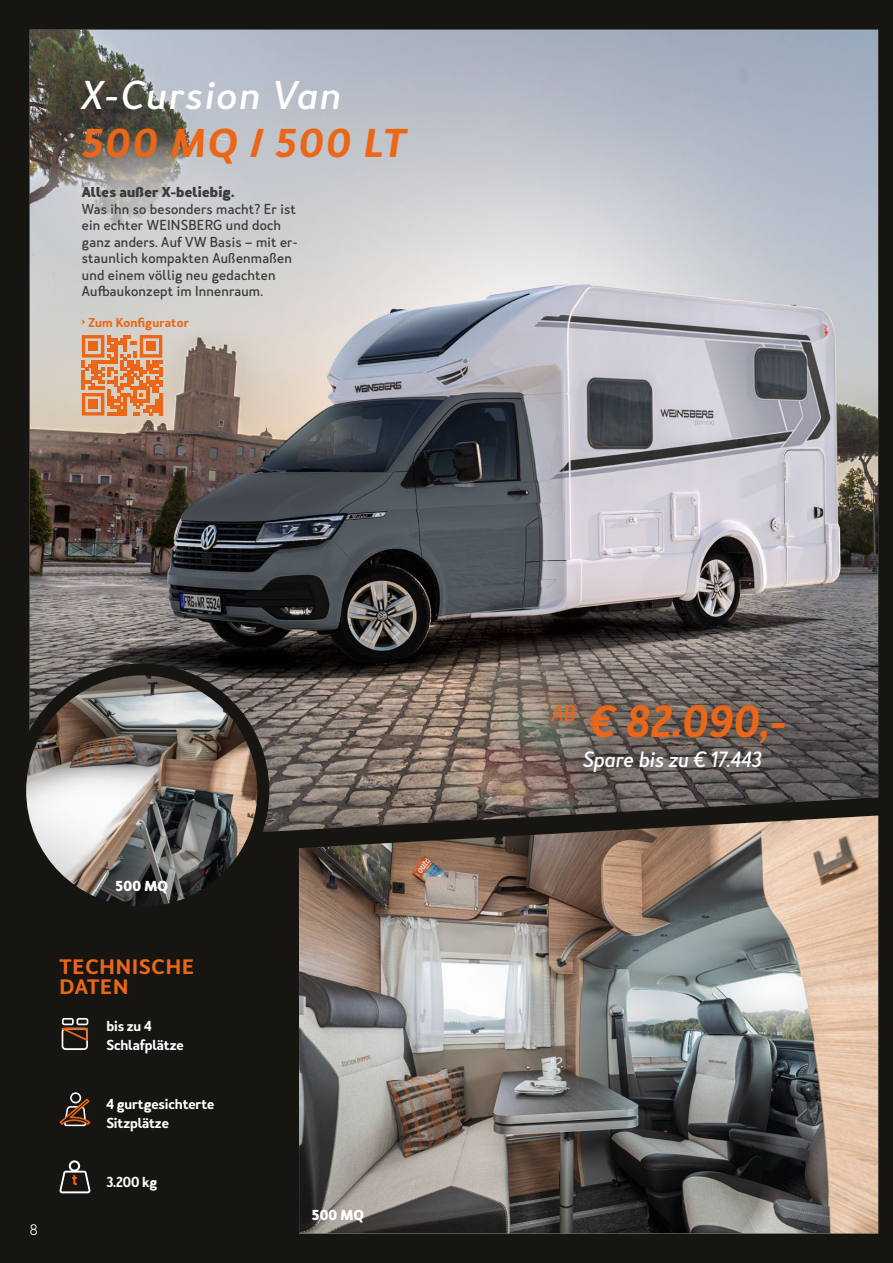
<style>
.page{position:relative;width:893px;height:1263px;background:#171511}
.page>*{position:absolute;margin:0;border:0;box-sizing:border-box;transform-origin:0 0}
.t1{font:italic 600 41.7px "Merlo Neue";color:#ec6617}
.t2{font:italic 500 37.5px "Merlo Neue";letter-spacing:.04em;color:#fff;scale:1.07 1}
.t3{font:italic 600 37.5px "Merlo Neue";letter-spacing:.05em;color:#ec6617;scale:1.07 1}
.t4{font:italic 500 20.55px "Merlo Neue";color:#fff}
.t5{font:italic 500 20.55px "Merlo Neue";color:#ec6617}
.t6{font:600 19.5px/19.5px "Merlo Neue";letter-spacing:.04em;color:#ec6617;scale:1.07 1}
.t7{font:300 14.25px "Merlo Neue";color:#fff}
.t8{font:500 13.5px/16.5px "Merlo Neue";letter-spacing:.015em;color:#3b3b3a}
.t9{font:600 13.5px/19.5px "Merlo Neue";letter-spacing:-.01em;color:#fff}
.t10{font:700 13.5px "Merlo Neue";letter-spacing:.015em;color:#3b3b3a}
.t11{font:700 13.5px "Merlo Neue";letter-spacing:.015em;color:#fff}
.t12{font:600 12px "Merlo Neue";letter-spacing:.015em;color:#ec6617}
</style>
<div class="page">
<img style="left:30px;top:30px;width:848px;height:739px">
<img style="left:299px;top:873px;width:579px;height:360px">
<svg style="left:275px;top:769px;width:604px;height:104px"></svg>
<svg style="left:30px;top:135px;width:229px;height:141px;background:#bababa"></svg>
<img style="left:26px;top:657px;width:249px;height:250px">
<svg style="left:62px;top:1018px;width:26px;height:32px"></svg>
<svg style="left:60px;top:1092px;width:30px;height:34px"></svg>
<svg style="left:60px;top:1160px;width:30px;height:33px"></svg>
<div style="left:534px;top:687px;width:268px;height:73px;background:#534236;opacity:.75"></div>
<div style="left:534px;top:688px;width:59px;height:51px;background:#534236;opacity:.75"></div>
<svg style="left:82px;top:335px;width:80px;height:80px;background:#e3915e"></svg>
<div style="left:88px;top:341px;width:10px;height:10px;background:#ec6617"></div>
<div style="left:146px;top:341px;width:10px;height:10px;background:#ec6617"></div>
<div style="left:88px;top:399px;width:10px;height:10px;background:#ec6617"></div>
<h2 class="t2" style="left:82px;top:71px;width:244px">X-Cursion Van</h2>
<h2 class="t3" style="left:82px;top:119px;width:304px">500 MQ / 500 LT</h2>
<p class="t10" style="left:82px;top:183px;width:154px">Alles außer X-beliebig.</p>
<p class="t8" style="left:82px;top:201px;width:217px">Was ihn so besonders macht? Er ist ein echter WEINSBERG und doch ganz anders. Auf VW Basis – mit er&shy;staunlich kompakten Außenmaßen und einem völlig neu gedachten<br>Aufbaukonzept im Innenraum.</p>
<p class="t12" style="left:82px;top:314px;width:109px">› Zum Konfigurator</p>
<p class="t11" style="left:116px;top:877px;width:54px">500 MQ</p>
<p class="t7" style="left:30px;top:1221px;width:9px">8</p>
<h3 class="t6" style="left:60px;top:958px;width:127px">TECHNISCHE<br>DATEN</h3>
<p class="t9" style="left:106px;top:1016px;width:79px">bis zu 4<br>Schlafplätze</p>
<p class="t9" style="left:106px;top:1094px;width:110px">4 gurtgesichterte<br>Sitzplätze</p>
<p class="t9" style="left:106px;top:1172px;width:52px">3.200 kg</p>
<p class="t11" style="left:312px;top:1206px;width:54px">500 MQ</p>
<h3 class="t5" style="left:552px;top:700px;width:26px">AB</h3>
<h1 class="t1" style="left:590px;top:694px;width:198px">€ 82.090,-</h1>
<h3 class="t4" style="left:583px;top:746px;width:180px">Spare bis zu € 17.443</h3>
</div>
